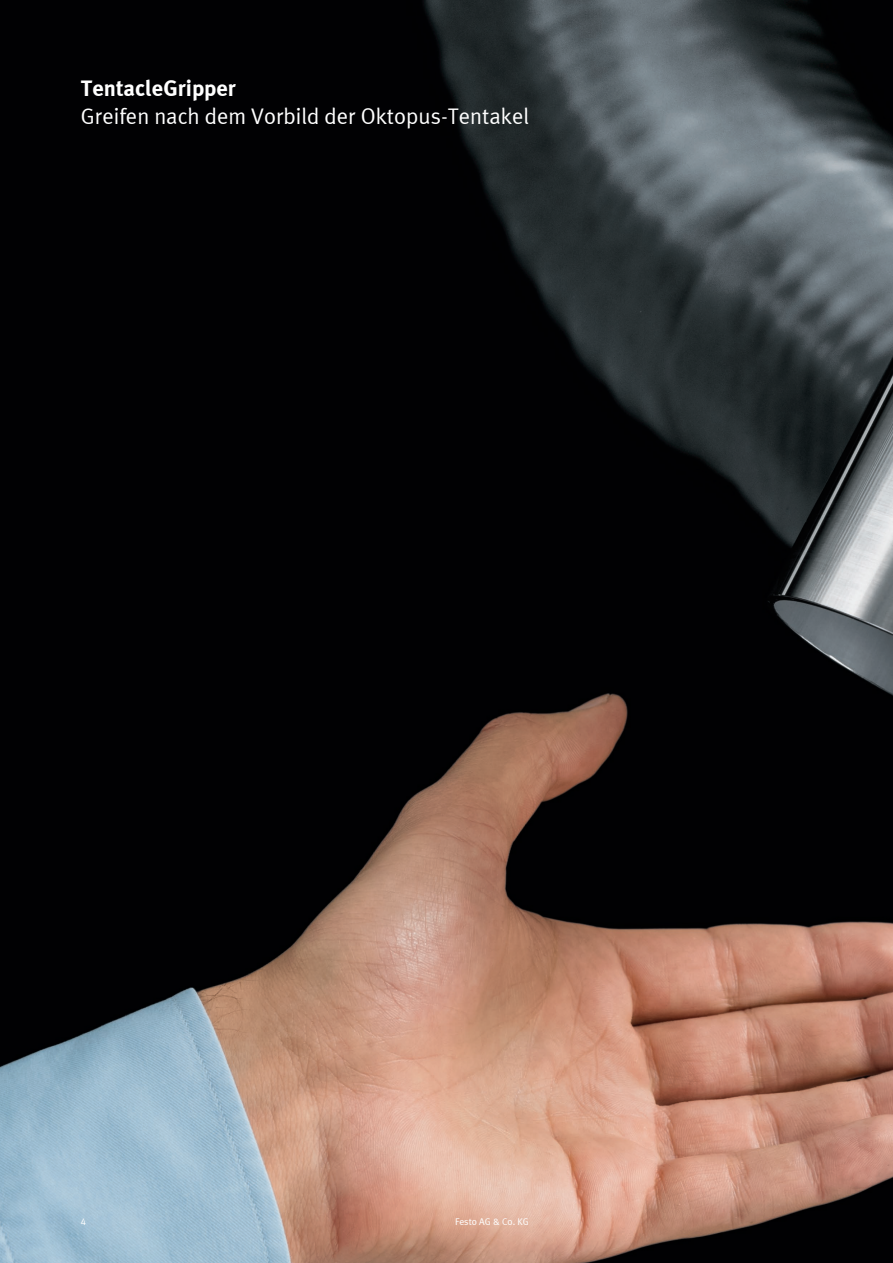
<style>
.page{position:relative;width:893px;height:1263px;background:#fff}
.page>*{position:absolute;margin:0;border:0;box-sizing:border-box;transform-origin:0 0}
.t1{font:22.5px "Meta Plus LF";color:#fff}
.t2{font:700 22.5px "Meta Plus LF";color:#fff}
.t3{font:9.75px "Meta Plus LF";color:#fff}
</style>
<div class="page">
<img style="left:0;top:0;width:893px;height:1263px">
<p class="t2" style="left:81px;top:74px;width:157px">TentacleGripper</p>
<p class="t1" style="left:81px;top:103px;width:450px">Greifen nach dem Vorbild der Oktopus-Tentakel</p>
<p class="t3" style="left:81px;top:1215px;width:7px">4</p>
<p class="t3" style="left:455px;top:1215px;width:75px">Festo AG &amp; Co. KG</p>
</div>
